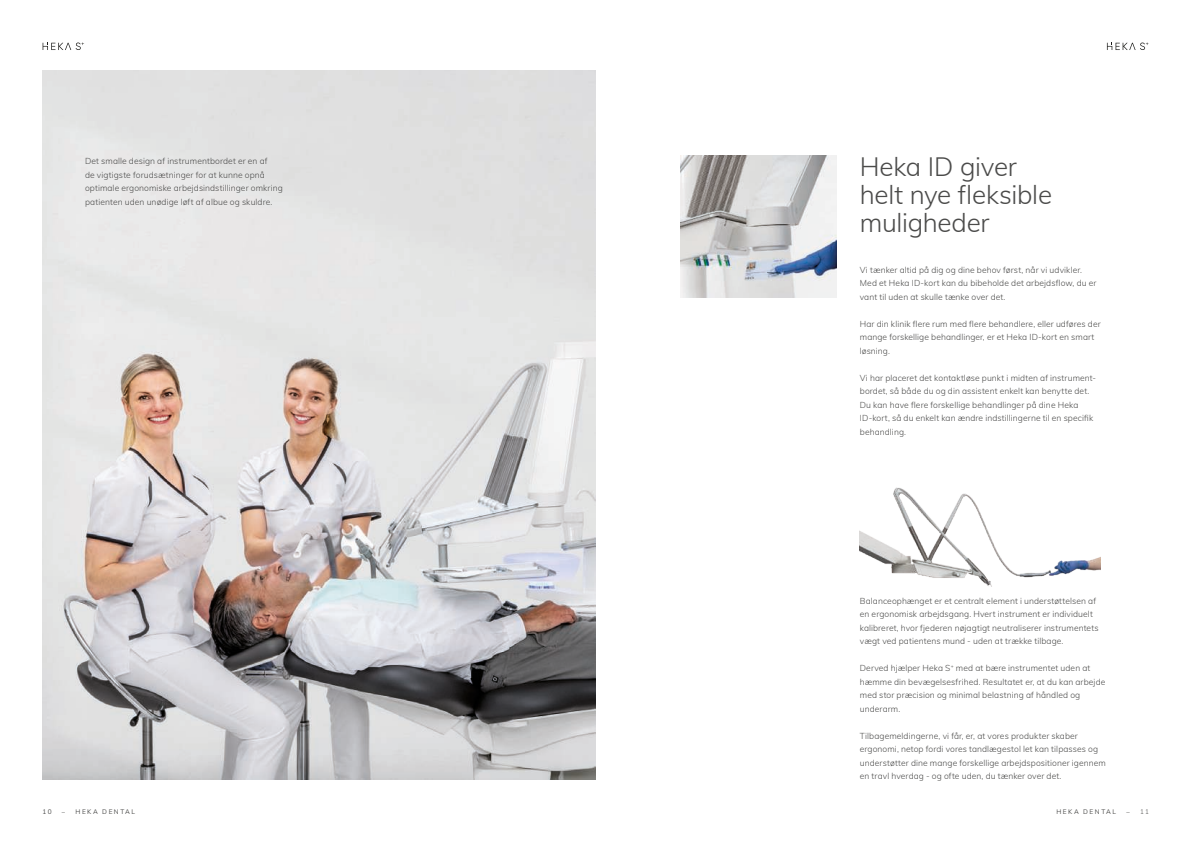
<style>
.page{position:relative;width:1191px;height:842px;background:#fff}
.page>*{position:absolute;margin:0;border:0;box-sizing:border-box;transform-origin:0 0}
.t1{font:300 26px/28px "Mulish";letter-spacing:-.01em;color:#4b4b4a}
.t2{font:300 8.5px/13.5px "Mulish";letter-spacing:.01em;color:#4b4b4a}
.t3{font:6.5px "Mulish";letter-spacing:.23em;color:#4b4b4a}
.t4{font:300 6.5px "Mulish";color:#4b4b4a}
.s1{font-weight:400}
</style>
<div class="page">
<svg style="left:43px;top:43px;width:41px;height:7px"></svg>
<svg style="left:1107px;top:43px;width:41px;height:7px"></svg>
<img style="left:43px;top:71px;width:552px;height:709px">
<img style="left:680px;top:156px;width:156px;height:142px">
<img style="left:859px;top:487px;width:241px;height:100px">
<p class="t2" style="left:85px;top:155px;width:199px">Det smalle design af instrumentbordet er en af<br>de vigtigste forudsætninger for at kunne opnå optimale ergonomiske arbejdsindstillinger omkring patienten uden unødige løft af albue og skuldre.</p>
<h1 class="t1" style="left:860px;top:155px;width:194px">Heka ID giver helt nye fleksible muligheder</h1>
<p class="t2" style="left:860px;top:264px;width:238px">Vi tænker altid på dig og dine behov først, når vi udvikler.<br>Med et Heka ID-kort kan du bibeholde det arbejdsflow, du er vant til uden at skulle tænke over det.</p>
<p class="t2" style="left:860px;top:317px;width:242px">Har din klinik flere rum med flere behandlere, eller udføres der mange forskellige behandlinger, er et Heka ID-kort en smart løsning.</p>
<p class="t2" style="left:860px;top:372px;width:238px">Vi har placeret det kontaktløse punkt i midten af instrument&shy;bordet, så både du og din assistent enkelt kan benytte det.<br>Du kan have flere forskellige behandlinger på dine Heka ID-kort, så du enkelt kan ændre indstillingerne til en specifik behandling.</p>
<p class="t2" style="left:860px;top:595px;width:240px">Balanceophænget er et centralt element i understøttelsen af en ergonomisk arbejdsgang. Hvert instrument er individuelt kalibreret, hvor fjederen nøjagtigt neutraliserer instrumentets vægt ved patientens mund - uden at trække tilbage.</p>
<p class="t2" style="left:860px;top:662px;width:247px">Derved hjælper Heka S<sup>+</sup> med at bære instrumentet uden at hæmme din bevægelsesfrihed. Resultatet er, at du kan arbejde med stor præcision og minimal belastning af håndled og underarm.</p>
<p class="t2" style="left:860px;top:730px;width:247px">Tilbagemeldingerne, vi får, er, at vores produkter skaber ergonomi, netop fordi vores tandlægestol let kan tilpasses og understøtter dine mange forskellige arbejdspositioner igennem en travl hverdag - og ofte uden, du tænker over det.</p>
<p class="t3" style="left:43px;top:809px;width:11px">10</p>
<p class="t3" style="left:62px;top:809px;width:75px">– HEKA DENTAL</p>
<p class="t3" style="left:1056px;top:809px;width:61px">HEKA DENTAL</p>
<p class="t4" style="left:1126px;top:809px;width:24px"><span class="s1">–</span> 11</p>
</div>
